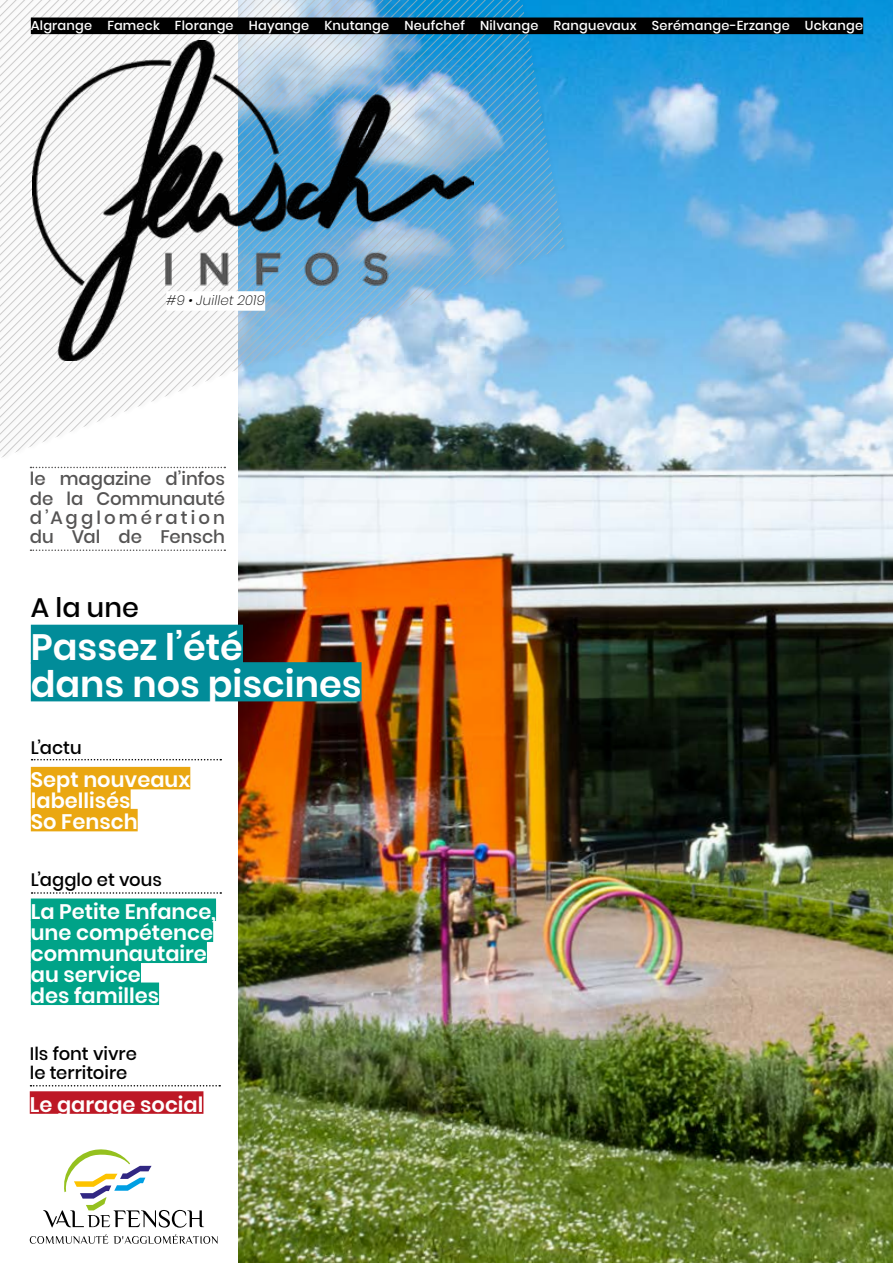
<style>
.page{position:relative;width:893px;height:1263px;background:#fff}
.page>*{position:absolute;margin:0;border:0;box-sizing:border-box;transform-origin:0 0}
.t1{font:600 36.6px/37.5px "Poppins";color:#fff}
.t2{font:500 27px "Poppins";color:#000}
.t3{font:600 21px/21px "Poppins";color:#fff}
.t4{font:500 18.15px/19.4px "Poppins";color:#555454;text-align:justify}
.t5{font:500 18px/19.5px "Poppins";color:#000}
.t6{font:italic 200 13.5px "Poppins";letter-spacing:.02em;color:#000}
.t7{font:500 12.9px "Poppins";letter-spacing:.015em;color:#fff}
</style>
<div class="page">
<img style="left:238px;top:0;width:655px;height:1263px">
<svg style="left:0;top:0;width:565px;height:463px"></svg>
<div style="left:31px;top:18px;width:832px;height:16px;background:#000"></div>
<svg style="left:31px;top:467px;width:194px;height:1px"></svg>
<svg style="left:31px;top:549px;width:194px;height:2px"></svg>
<div style="left:31px;top:625px;width:212px;height:39px;background:#018c99"></div>
<div style="left:31px;top:662px;width:331px;height:39px;background:#018c99"></div>
<img style="left:33px;top:40px;width:441px;height:320px">
<div style="left:31px;top:767px;width:159px;height:22px;background:#eaa711"></div>
<div style="left:31px;top:788px;width:100px;height:22px;background:#eaa711"></div>
<div style="left:31px;top:809px;width:107px;height:22px;background:#eaa711"></div>
<svg style="left:32px;top:759px;width:189px;height:1px"></svg>
<div style="left:31px;top:898px;width:185px;height:23px;background:#00a388"></div>
<div style="left:31px;top:919px;width:182px;height:23px;background:#00a388"></div>
<div style="left:31px;top:940px;width:176px;height:23px;background:#00a388"></div>
<div style="left:31px;top:961px;width:110px;height:23px;background:#00a388"></div>
<div style="left:31px;top:982px;width:128px;height:23px;background:#00a388"></div>
<svg style="left:32px;top:892px;width:189px;height:2px"></svg>
<div style="left:30px;top:1091px;width:173px;height:23px;background:#bd1825"></div>
<svg style="left:31px;top:1085px;width:189px;height:1px"></svg>
<svg style="left:43px;top:1149px;width:161px;height:78px"></svg>
<svg style="left:30px;top:1234px;width:78px;height:10px"></svg>
<svg style="left:114px;top:1234px;width:104px;height:10px"></svg>
<div style="left:166px;top:291px;width:99px;height:20px;background:#fff"></div>
<p class="t7" style="left:31px;top:18px;width:834px">Algrange Fameck Florange Hayange Knutange Neufchef Nilvange Ranguevaux Serémange-Erzange Uckange</p>
<p class="t6" style="left:166px;top:293px;width:100px">#9 • Juillet 2019</p>
<p class="t4" style="left:30px;top:469px;width:197px">le magazine d’infos de la Communauté d’Agglomération du Val de Fensch</p>
<p class="t2" style="left:31px;top:592px;width:109px">A la une</p>
<h1 class="t1" style="left:31px;top:629px;width:332px">Passez l’été<br>dans nos piscines</h1>
<p class="t5" style="left:31px;top:738px;width:52px">L’actu</p>
<p class="t3" style="left:31px;top:769px;width:161px">Sept nouveaux labellisés<br>So Fensch</p>
<p class="t5" style="left:31px;top:870px;width:133px">L’agglo et vous</p>
<p class="t3" style="left:31px;top:901px;width:187px">La Petite Enfance, une compétence communautaire au service<br>des familles</p>
<p class="t5" style="left:30px;top:1044px;width:109px">Ils font vivre le territoire</p>
<p class="t3" style="left:30px;top:1094px;width:175px">Le garage social</p>
</div>
